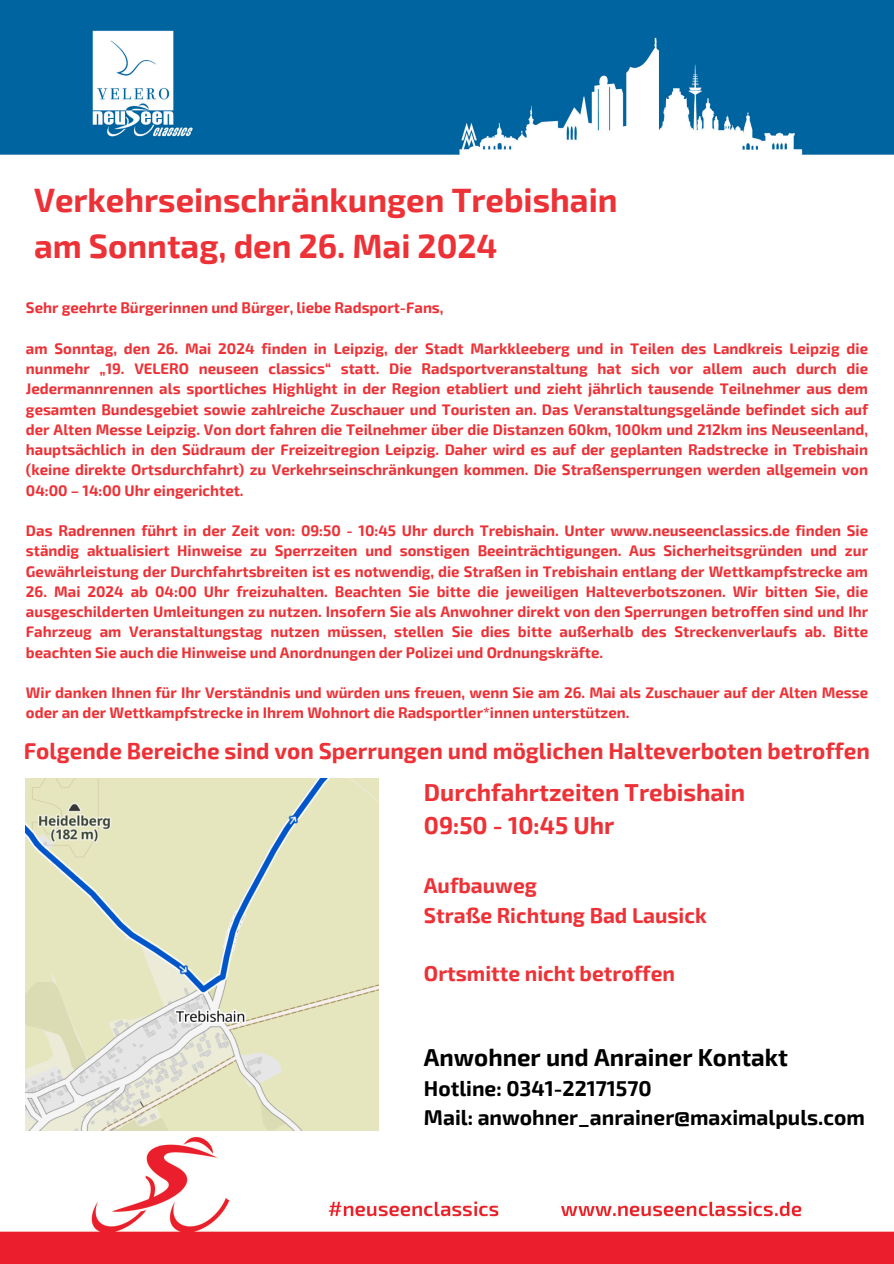
<style>
.page{position:relative;width:894px;height:1264px;background:#fff}
.page>*{position:absolute;margin:0;border:0;box-sizing:border-box;transform-origin:0 0}
.t1{font:700 33px/46.2px "Exo 2";color:#ed3237}
.t2{font:700 24px/32.7px "Exo 2";color:#ed3237}
.t3{font:700 24px "Exo 2";color:#000}
.t4{font:700 22.5px "Exo 2";color:#ed3237}
.t5{font:700 21px/29.2px "Exo 2";color:#000}
.t6{font:700 21px/29.2px "Exo 2";color:#ed3237}
.t7{font:700 15px/20.2px "Exo 2";color:#ed3237;text-align:justify}
</style>
<div class="page">
<img style="left:0;top:0;width:893px;height:1263px">
<img style="left:26px;top:778px;width:352px;height:352px">
<h2 class="t1" style="left:34px;top:175px;width:585px">Verkehrseinschränkungen Trebishain am Sonntag, den 26. Mai 2024</h2>
<p class="t7" style="left:26px;top:297px;width:419px">Sehr geehrte Bürgerinnen und Bürger, liebe Radsport-Fans,</p>
<p class="t7" style="left:26px;top:337px;width:843px">am Sonntag, den 26. Mai 2024 finden in Leipzig, der Stadt Markkleeberg und in Teilen des Landkreis Leipzig die nunmehr „19. VELERO neuseen classics“ statt. Die Radsportveranstaltung hat sich vor allem auch durch die Jedermannrennen als sportliches Highlight in der Region etabliert und zieht jährlich tausende Teilnehmer aus dem gesamten Bundesgebiet sowie zahlreiche Zuschauer und Touristen an. Das Veranstaltungsgelände befindet sich auf der Alten Messe Leipzig. Von dort fahren die Teilnehmer über die Distanzen 60km, 100km und 212km ins Neuseenland, hauptsächlich in den Südraum der Freizeitregion Leipzig. Daher wird es auf der geplanten Radstrecke in Trebishain (keine direkte Ortsdurchfahrt) zu Verkehrseinschränkungen kommen. Die Straßensperrungen werden allgemein von 04:00 – 14:00 Uhr eingerichtet.</p>
<p class="t7" style="left:26px;top:520px;width:843px">Das Radrennen führt in der Zeit von: 09:50 - 10:45 Uhr durch Trebishain. Unter www.neuseenclassics.de finden Sie ständig aktualisiert Hinweise zu Sperrzeiten und sonstigen Beeinträchtigungen. Aus Sicherheitsgründen und zur Gewährleistung der Durchfahrtsbreiten ist es notwendig, die Straßen in Trebishain entlang der Wettkampfstrecke am</p>
<p class="t7" style="left:26px;top:580px;width:843px">26. Mai 2024 ab 04:00 Uhr freizuhalten. Beachten Sie bitte die jeweiligen Halteverbotszonen. Wir bitten Sie, die ausgeschilderten Umleitungen zu nutzen. Insofern Sie als Anwohner direkt von den Sperrungen betroffen sind und Ihr Fahrzeug am Veranstaltungstag nutzen müssen, stellen Sie dies bitte außerhalb des Streckenverlaufs ab. Bitte beachten Sie auch die Hinweise und Anordnungen der Polizei und Ordnungskräfte.</p>
<p class="t7" style="left:26px;top:682px;width:843px">Wir danken Ihnen für Ihr Verständnis und würden uns freuen, wenn Sie am 26. Mai als Zuschauer auf der Alten Messe oder an der Wettkampfstrecke in Ihrem Wohnort die Radsportler*innen unterstützen.</p>
<p class="t4" style="left:24px;top:736px;width:847px">Folgende Bereiche sind von Sperrungen und möglichen Halteverboten betroffen</p>
<h2 class="t2" style="left:424px;top:775px;width:322px">Durchfahrtzeiten Trebishain<br>09:50 - 10:45 Uhr</h2>
<h3 class="t6" style="left:424px;top:870px;width:284px">Aufbauweg<br>Straße Richtung Bad Lausick</h3>
<h3 class="t6" style="left:424px;top:958px;width:252px">Ortsmitte nicht betroffen</h3>
<h3 class="t3" style="left:424px;top:1041px;width:365px">Anwohner und Anrainer Kontakt</h3>
<h3 class="t5" style="left:424px;top:1072px;width:442px">Hotline: 0341-22171570<br>Mail: anwohner_anrainer@maximalpuls.com</h3>
</div>
